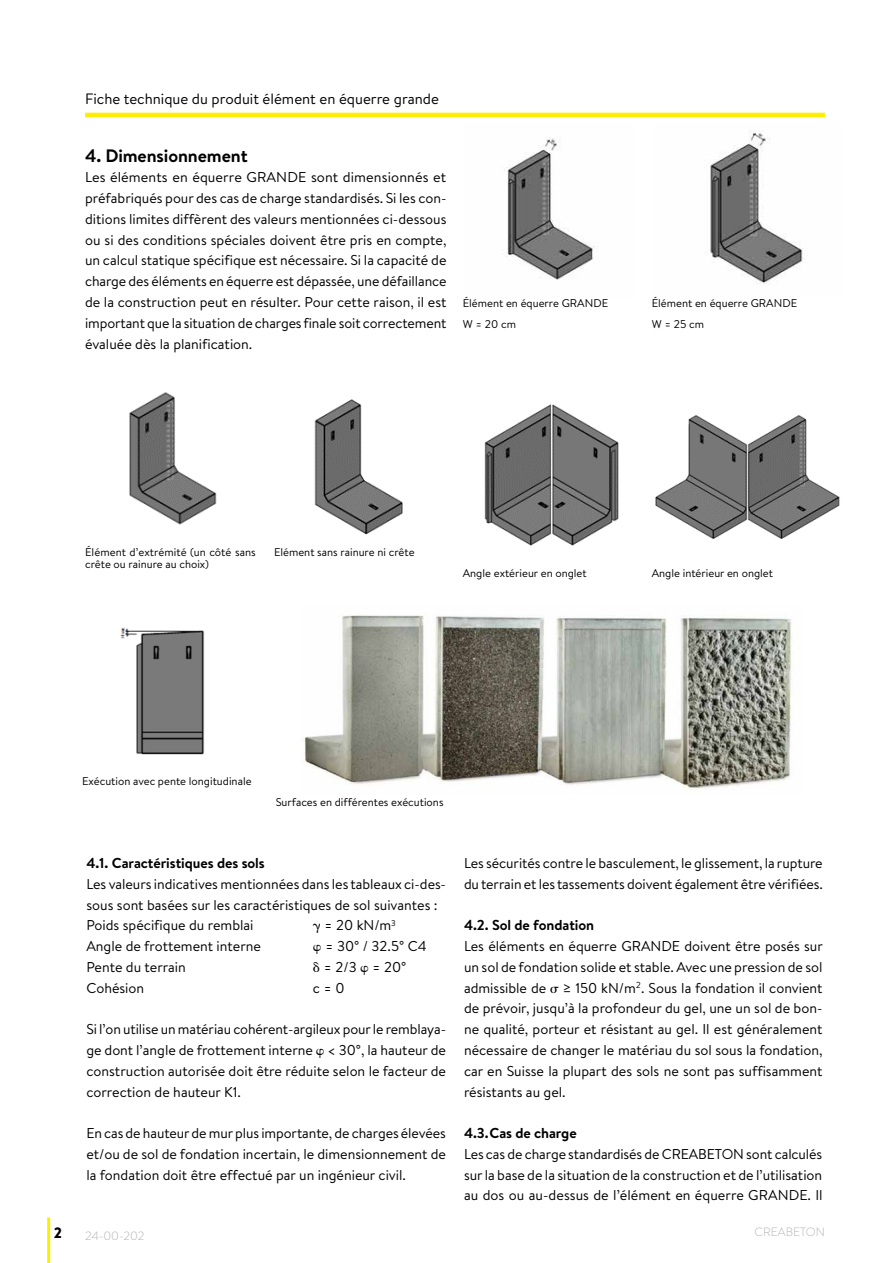
<style>
.page{position:relative;width:893px;height:1263px;background:#fff}
.page>*{position:absolute;margin:0;border:0;box-sizing:border-box;transform-origin:0 0}
.t1{font:700 18px "Brandon Text";letter-spacing:-.005em;color:#000}
.t2{font:15px "Brandon Text";color:#000}
.t3{font:900 15px "Brandon Text";color:#000}
.t4{font:700 14.4px "Brandon Text";letter-spacing:-.005em;color:#000}
.t5{font:14.25px/20.7px "Brandon Text";color:#000;text-align:justify}
.t6{font:300 12px "Brandon Text";color:#b3b2b2}
.t7{font:11.25px/20.9px "Brandon Text";color:#000}
.s1{font-family:"Mathematical Pi One"}
</style>
<div class="page">
<hr style="left:47px;top:1217px;width:3px;height:46px;background:#ffed00">
<hr style="left:85px;top:113px;width:740px;height:4px;background:#ffed00">
<img style="left:506px;top:137px;width:89px;height:143px">
<img style="left:484px;top:404px;width:135px;height:142px">
<img style="left:710px;top:130px;width:95px;height:155px">
<img style="left:655px;top:415px;width:185px;height:124px">
<img style="left:314px;top:399px;width:89px;height:136px">
<img style="left:120px;top:627px;width:85px;height:128px">
<img style="left:129px;top:392px;width:88px;height:133px">
<img style="left:302px;top:615px;width:490px;height:175px">
<p class="t2" style="left:85px;top:89px;width:355px">Fiche technique du produit élément en équerre grande</p>
<p class="t1" style="left:85px;top:143px;width:164px">4. Dimensionnement</p>
<p class="t5" style="left:85px;top:167px;width:363px">Les éléments en équerre GRANDE sont dimensionnés et préfabriqués pour des cas de charge standardisés. Si les con&shy;ditions limites diffèrent des valeurs mentionnées ci-dessous ou si des conditions spéciales doivent être pris en compte, un calcul statique spécifique est nécessaire. Si la capacité de charge des éléments en équerre est dépassée, une défaillance de la construction peut en résulter. Pour cette raison, il est important que la situation de charges finale soit correctement évaluée dès la planification.</p>
<p class="t7" style="left:463px;top:293px;width:147px">Élément en équerre GRANDE<br>W = 20 cm</p>
<p class="t7" style="left:652px;top:293px;width:147px">Élément en équerre GRANDE<br>W = 25 cm</p>
<p class="t7" style="left:85px;top:547px;width:172px;line-height:11.2px">Élément d’extrémité (un côté sans crête ou rainure au choix)</p>
<p class="t7" style="left:274px;top:542px;width:142px">Elément sans rainure ni crête</p>
<p class="t7" style="left:463px;top:563px;width:126px">Angle extérieur en onglet</p>
<p class="t7" style="left:652px;top:563px;width:123px">Angle intérieur en onglet</p>
<p class="t7" style="left:82px;top:770px;width:171px">Exécution avec pente longitudinale</p>
<p class="t7" style="left:276px;top:791px;width:169px">Surfaces en différentes exécutions</p>
<p class="t4" style="left:86px;top:853px;width:180px">4.1. Caractéristiques des sols</p>
<p class="t5" style="left:86px;top:873px;width:361px;text-align:left">Les valeurs indicatives mentionnées dans les tableaux ci-des&shy;sous sont basées sur les caractéristiques de sol suivantes :<br>Poids spécifique du remblai</p>
<p class="t5" style="left:313px;top:915px;width:85px"><span class="s1">g</span> = 20 kN/m<sup>3</sup></p>
<p class="t5" style="left:86px;top:936px;width:176px">Angle de frottement interne</p>
<p class="t5" style="left:313px;top:936px;width:115px"><span class="s1">w</span> = 30° / 32.5° C4</p>
<p class="t5" style="left:86px;top:956px;width:101px">Pente du terrain</p>
<p class="t5" style="left:313px;top:956px;width:95px"><span class="s1">d</span> = 2/3 <span class="s1">w</span> = 20°</p>
<p class="t5" style="left:86px;top:977px;width:59px">Cohésion</p>
<p class="t5" style="left:313px;top:977px;width:33px">c = 0</p>
<p class="t5" style="left:86px;top:1019px;width:361px">Si l’on utilise un matériau cohérent-argileux pour le remblaya&shy;ge dont l’angle de frottement interne <span class="s1">w</span> &lt; 30°, la hauteur de construction autorisée doit être réduite selon le facteur de correction de hauteur K1.</p>
<p class="t5" style="left:86px;top:1122px;width:361px">En cas de hauteur de mur plus importante, de charges élevées et/ou de sol de fondation incertain, le dimensionnement de la fondation doit être effectué par un ingénieur civil.</p>
<p class="t5" style="left:464px;top:852px;width:360px">Les sécurités contre le basculement, le glissement, la rupture du terrain et les tassements doivent également être vérifiées.</p>
<p class="t4" style="left:464px;top:915px;width:132px">4.2. Sol de fondation</p>
<p class="t5" style="left:464px;top:936px;width:360px">Les éléments en équerre GRANDE doivent être posés sur un sol de fondation solide et stable. Avec une pression de sol admissible de <span class="s1">s</span> ≥ 150 kN/m<sup>2</sup>. Sous la fondation il convient de prévoir, jusqu’à la profondeur du gel, une un sol de bon&shy;ne qualité, porteur et résistant au gel. Il est généralement nécessaire de changer le matériau du sol sous la fondation, car en Suisse la plupart des sols ne sont pas suffisamment résistants au gel.</p>
<p class="t4" style="left:464px;top:1123px;width:114px">4.3.Cas de charge</p>
<p class="t5" style="left:464px;top:1143px;width:360px">Les cas de charge standardisés de CREABETON sont calculés sur la base de la situation de la construction et de l’utilisation au dos ou au-dessus de l’élément en équerre GRANDE. Il</p>
<p class="t3" style="left:54px;top:1222px;width:10px">2</p>
<p class="t6" style="left:85px;top:1227px;width:61px">24-00-202</p>
<p class="t6" style="left:755px;top:1224px;width:72px">CREABETON</p>
</div>
